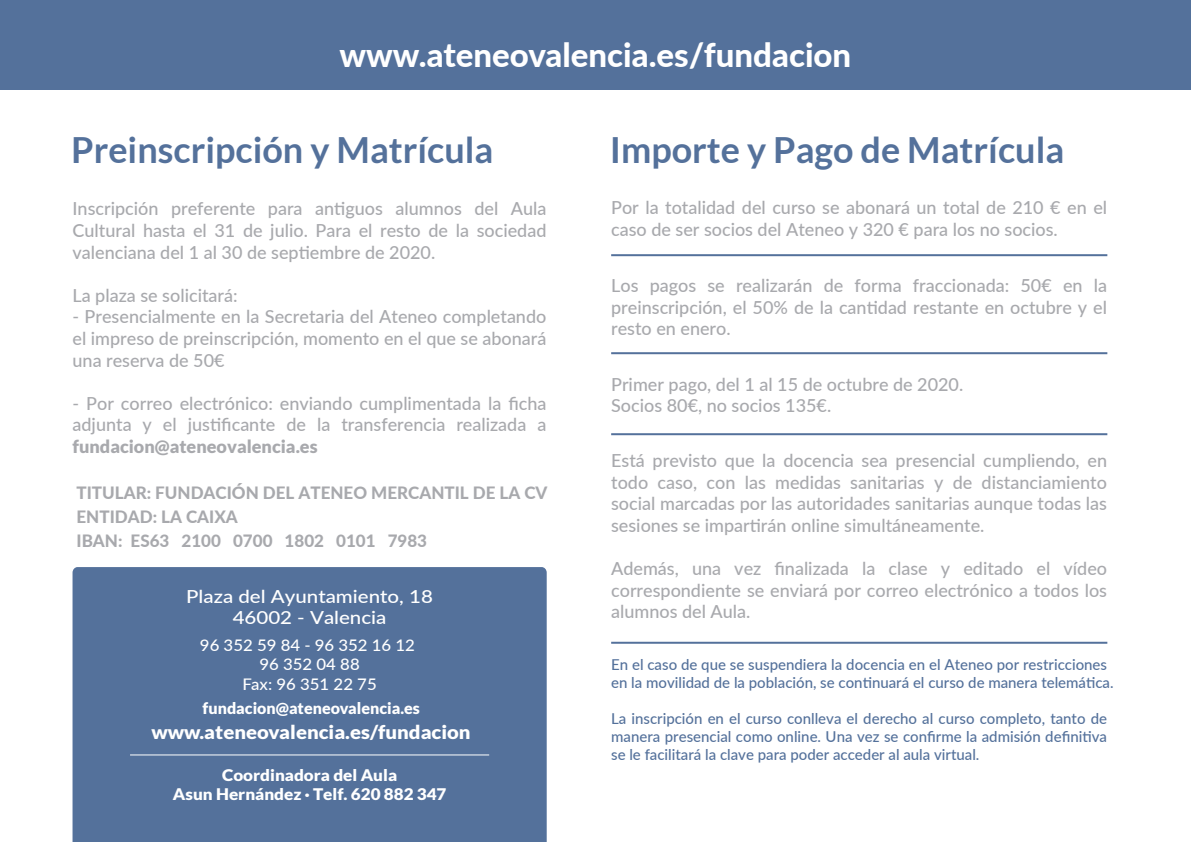
<style>
.page{position:relative;width:1191px;height:842px;background:#fff}
.page>*{position:absolute;margin:0;border:0;box-sizing:border-box;transform-origin:0 0}
.t1{font:700 36px "Lato";color:#54719b}
.t2{font:800 33px "Lato";color:#fff}
.t3{font:900 19px "Lato";color:#fff;scale:1.07 1}
.t4{font:500 18px/21.6px "Lato";color:#a8a9ad;text-align:justify}
.t5{font:500 18px/21.6px "Lato";color:#fff;text-align:center;scale:1.14 1}
.t6{font:900 18px "Lato";color:#a8a9ad}
.t7{font:800 17px/24px "Lato";color:#a8a9ad}
.t8{font:900 16px/19.2px "Lato";color:#fff;text-align:center;scale:1.07 1}
.t9{font:500 16px/19.2px "Lato";color:#fff;text-align:center;scale:1.05 1}
.t10{font:900 16px "Lato";color:#fff}
.t11{font:500 15px/18px "Lato";color:#54719b}
</style>
<div class="page">
<div style="left:0;top:0;width:1191px;height:90px;background:#54719b"></div>
<hr style="left:611px;top:254px;width:496px;height:2px;background:#54719b">
<hr style="left:611px;top:352px;width:496px;height:2px;background:#54719b">
<hr style="left:611px;top:433px;width:496px;height:2px;background:#54719b">
<hr style="left:611px;top:642px;width:496px;height:2px;background:#54719b">
<div style="left:73px;top:567px;width:474px;height:275px;background:#54719b"></div>
<hr style="left:130px;top:754px;width:359px;height:1px;background:#fff">
<h2 class="t2" style="left:339px;top:30px;width:513px">www.ateneovalencia.es/fundacion</h2>
<h1 class="t1" style="left:71px;top:129px;width:424px">Preinscripción y Matrícula</h1>
<h1 class="t1" style="left:610px;top:129px;width:456px">Importe y Pago de Matrícula</h1>
<p class="t4" style="left:73px;top:197px;width:475px">Inscripción preferente para antiguos alumnos del Aula Cultural hasta el 31 de julio. Para el resto de la sociedad valenciana del 1 al 30 de septiembre de 2020.</p>
<p class="t4" style="left:73px;top:284px;width:167px">La plaza se solicitará:</p>
<p class="t4" style="left:73px;top:305px;width:475px">- Presencialmente en la Secretaria del Ateneo completando el impreso de preinscripción, momento en el que se abonará una reserva de 50€</p>
<p class="t4" style="left:73px;top:392px;width:475px">- Por correo electrónico: enviando cumplimentada la ficha adjunta y el justificante de la transferencia realizada a</p>
<p class="t6" style="left:73px;top:436px;width:247px">fundacion@ateneovalencia.es</p>
<p class="t7" style="left:77px;top:480px;width:472px">TITULAR: FUNDACIÓN DEL ATENEO MERCANTIL DE LA CV<br>ENTIDAD: LA CAIXA<br>IBAN: ES63 2100 0700 1802 0101 7983</p>
<p class="t4" style="left:611px;top:196px;width:497px">Por la totalidad del curso se abonará un total de 210 € en el caso de ser socios del Ateneo y 320 € para los no socios.</p>
<p class="t4" style="left:611px;top:274px;width:497px">Los pagos se realizarán de forma fraccionada: 50€ en la preinscripción, el 50% de la cantidad restante en octubre y el resto en enero.</p>
<p class="t4" style="left:611px;top:372px;width:354px">Primer pago, del 1 al 15 de octubre de 2020.<br>Socios 80€, no socios 135€.</p>
<p class="t4" style="left:611px;top:449px;width:497px">Está previsto que la docencia sea presencial cumpliendo, en todo caso, con las medidas sanitarias y de distanciamiento social marcadas por las autoridades sanitarias aunque todas las sesiones se impartirán online simultáneamente.</p>
<p class="t4" style="left:611px;top:557px;width:497px">Además, una vez finalizada la clase y editado el vídeo correspondiente se enviará por correo electrónico a todos los alumnos del Aula.</p>
<p class="t5" style="left:186px;top:585px;width:218px">Plaza del Ayuntamiento, 18<br>46002 - Valencia</p>
<p class="t9" style="left:200px;top:635px;width:206px">96 352 59 84 - 96 352 16 12<br>96 352 04 88<br>Fax: 96 351 22 75</p>
<p class="t11" style="left:611px;top:655px;width:504px">En el caso de que se suspendiera la docencia en el Ateneo por restricciones en la movilidad de la población, se continuará el curso de manera telemática.</p>
<p class="t11" style="left:611px;top:709px;width:497px;text-align:justify">La inscripción en el curso conlleva el derecho al curso completo, tanto de manera presencial como online. Una vez se confirme la admisión definitiva se le facilitará la clave para poder acceder al aula virtual.</p>
<p class="t10" style="left:203px;top:699px;width:219px">fundacion@ateneovalencia.es</p>
<p class="t3" style="left:151px;top:721px;width:300px">www.ateneovalencia.es/fundacion</p>
<p class="t8" style="left:173px;top:765px;width:257px">Coordinadora del Aula<br>Asun Hernández · Telf. 620 882 347</p>
</div>
